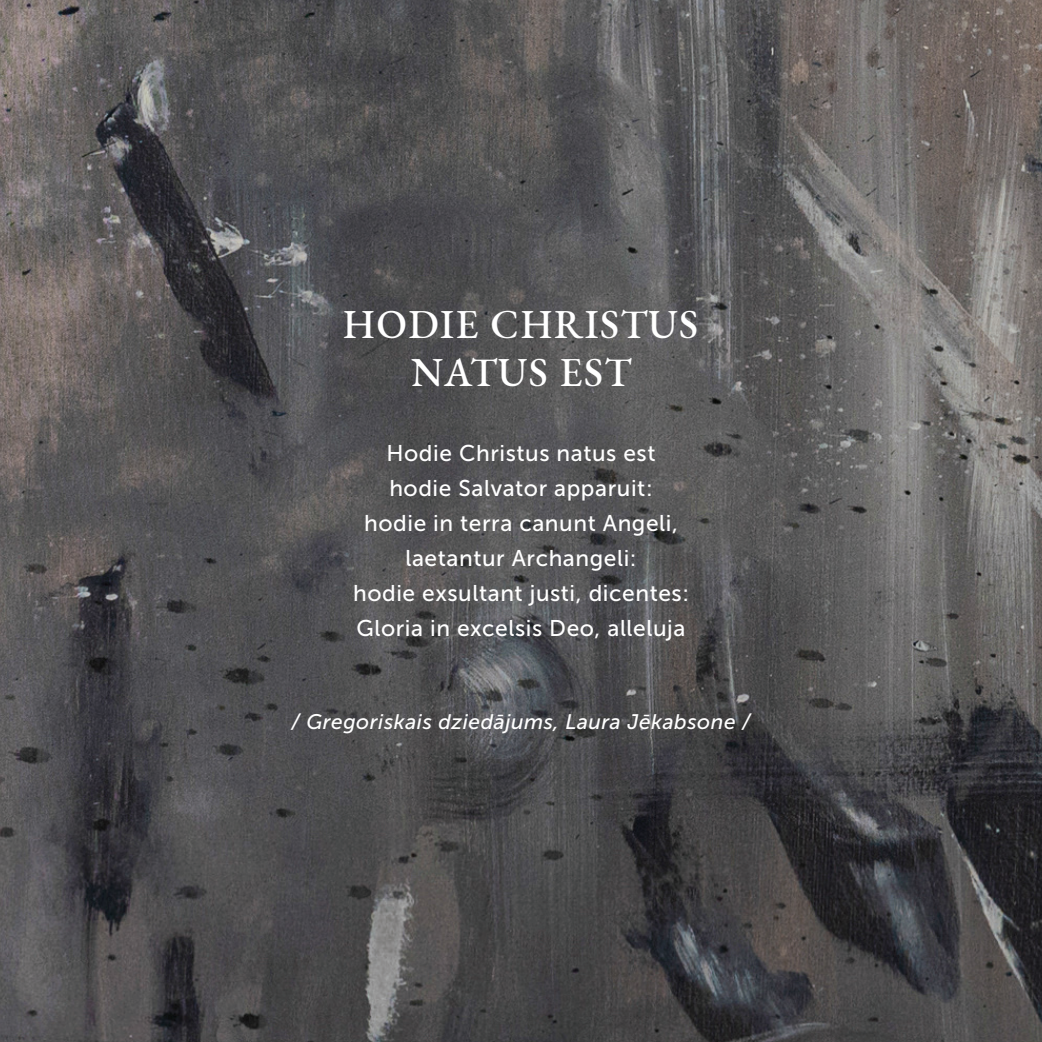
<style>
.page{position:relative;width:1042px;height:1042px;background:#fff}
.page>*{position:absolute;margin:0;border:0;box-sizing:border-box;transform-origin:0 0}
.t1{font:500 40.07px/48.1px "EB Garamond";letter-spacing:.035em;color:#fff;text-align:center}
.t2{font:22.75px/35px "Museo Sans 500";letter-spacing:.025em;color:#fff;text-align:center}
.t3{font:italic 21px "Museo Sans 500";letter-spacing:.025em;color:#fff}
</style>
<div class="page">
<img style="left:0;top:0;width:1042px;height:1042px">
<h1 class="t1" style="left:343px;top:300px;width:357px">HODIE CHRISTUS<br>NATUS EST</h1>
<p class="t2" style="left:353px;top:436px;width:337px">Hodie Christus natus est hodie Salvator apparuit:<br>hodie in terra canunt Angeli, laetantur Archangeli:<br>hodie exsultant justi, dicentes:<br>Gloria in excelsis Deo, alleluja</p>
<p class="t3" style="left:291px;top:710px;width:460px">/ Gregoriskais dziedājums, Laura Jēkabsone /</p>
</div>
